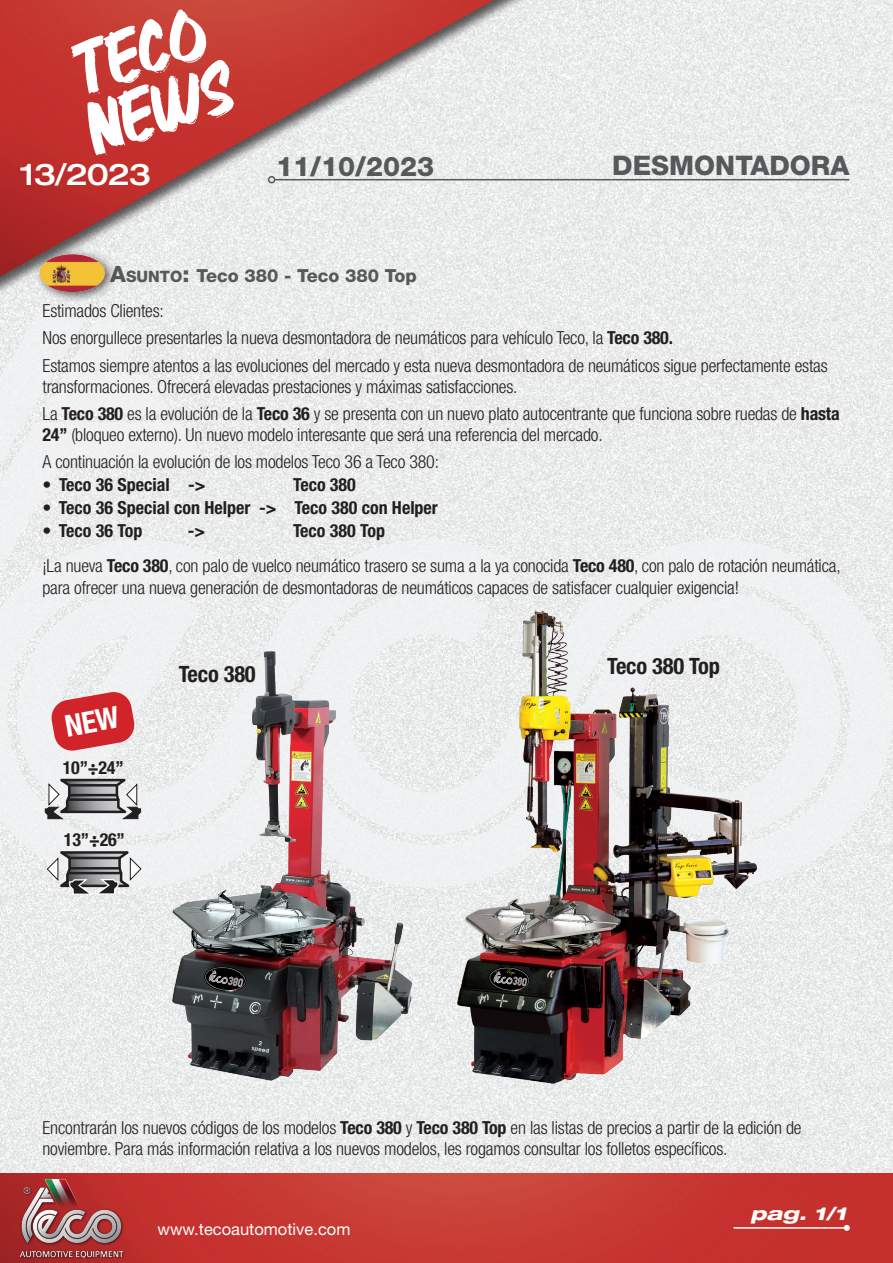
<style>
.page{position:relative;width:893px;height:1263px;background:#fff}
.page>*{position:absolute;margin:0;border:0;box-sizing:border-box;transform-origin:0 0}
.t1{font:500 expanded 30px "Helvetica Neue LT Std";letter-spacing:-.04em;color:#fff}
.t2{font:800 27px "Helvetica Neue LT Std";color:#57585a}
.t3{font:700 condensed 22.5px "Helvetica Neue LT Std";letter-spacing:-.01em;color:#231f20}
.t4{font:300 condensed 18px/27.5px "Helvetica Neue LT Std";letter-spacing:-.01em;color:#231f20}
.t5{font:700 condensed 18px "Helvetica Neue LT Std";color:#231f20}
.t6{font:800 18px/35.1px "Helvetica Neue LT Std";color:#57585a}
.t7{font:italic 800 expanded 18px "Helvetica Neue LT Std";color:#fff;scale:1.09 1}
.t8{font:16.5px "Helvetica Neue LT Std";color:#fff}
.s1{font-size:22.5px}
.s2{font-size:15.75px}
.s3{font-weight:300;font-stretch:condensed;color:#231f20}
.s4{font-weight:700}
</style>
<div class="page">
<img style="left:0;top:888px;width:893px;height:285px">
<img style="left:0;top:1173px;width:893px;height:90px">
<img style="left:18px;top:1176px;width:155px;height:83px">
<hr style="left:733px;top:1227px;width:114px;height:2px;background:#fff">
<svg style="left:844px;top:1225px;width:6px;height:6px"></svg>
<svg style="left:0;top:415px;width:893px;height:473px;fill:#eeeff0"></svg>
<div style="left:0;top:0;width:893px;height:415px;background:#231f20;opacity:.75"></div>
<img style="left:0;top:0;width:893px;height:401px">
<hr style="left:275px;top:179px;width:574px;height:1px;background:#57585a">
<div style="left:268px;top:176px;width:7px;height:7px;border:2px solid #57585a;border-radius:50%"></div>
<svg style="left:70px;top:9px;width:164px;height:146px"></svg>
<img style="left:167px;top:645px;width:260px;height:443px">
<img style="left:446px;top:584px;width:317px;height:504px">
<svg style="left:45px;top:778px;width:96px;height:41px"></svg>
<svg style="left:46px;top:850px;width:96px;height:45px"></svg>
<div style="left:34px;top:248px;width:83px;height:55px;background:#231f20;opacity:.75"></div>
<img style="left:39px;top:253px;width:67px;height:39px">
<svg style="left:50px;top:691px;width:86px;height:61px;background:#d8595e"></svg>
<h1 class="t1" style="left:20px;top:155px;width:132px">13/2023</h1>
<h2 class="t2" style="left:276px;top:150px;width:160px">11/10/2023</h2>
<h2 class="t2" style="left:612px;top:149px;width:239px">DESMONTADORA</h2>
<p class="t6" style="left:43px;top:258px;width:376px;text-indent:68px"><span class="s1">A</span><span class="s2">SUNTO</span><span class="s1">:</span> Teco 380 - Teco 380 Top<br><span class="s3">Estimados Clientes:</span></p>
<p class="t4" style="left:43px;top:324px;width:787px">Nos enorgullece presentarles la nueva desmontadora de neumáticos para vehículo Teco, la <span class="s4">Teco 380.<br></span>Estamos siempre atentos a las evoluciones del mercado y esta nueva desmontadora de neumáticos sigue perfectamente estas</p>
<p class="t4" style="left:43px;top:372px;width:799px">transformaciones. Ofrecerá elevadas prestaciones y máximas satisfacciones.<br>La <span class="s4">Teco 380</span> es la evolución de la <span class="s4">Teco 36</span> y se presenta con un nuevo plato autocentrante que funciona sobre ruedas de <span class="s4">hasta</span></p>
<p class="t4" style="left:43px;top:421px;width:562px"><span class="s4">24’’</span> (bloqueo externo). Un nuevo modelo interesante que será una referencia del mercado.<br>A continuación la evolución de los modelos Teco 36 a Teco 380:</p>
<p class="t5" style="left:43px;top:474px;width:164px">• Teco 36 Special -&gt;</p>
<p class="t5" style="left:293px;top:474px;width:64px">Teco 380</p>
<p class="t5" style="left:43px;top:497px;width:397px">• Teco 36 Special con Helper -&gt; Teco 380 con Helper</p>
<p class="t5" style="left:42px;top:520px;width:101px">• Teco 36 Top</p>
<p class="t5" style="left:188px;top:520px;width:19px">-&gt;</p>
<p class="t4" style="left:42px;top:513px;width:800px;line-height:35.5px;text-indent:251px"><span class="s4">Teco 380 Top<br></span>¡La nueva <span class="s4">Teco 380</span>, con palo de vuelco neumático trasero se suma a la ya conocida <span class="s4">Teco 480</span>, con palo de rotación neumática,</p>
<p class="t4" style="left:42px;top:573px;width:698px">para ofrecer una nueva generación de desmontadoras de neumáticos capaces de satisfacer cualquier exigencia!</p>
<p class="t5" style="left:63px;top:757px;width:62px">10”÷24”</p>
<p class="t5" style="left:64px;top:828px;width:62px">13”÷26”</p>
<p class="t3" style="left:179px;top:660px;width:78px">Teco 380</p>
<p class="t3" style="left:607px;top:652px;width:114px">Teco 380 Top</p>
<p class="t4" style="left:42px;top:1117px;width:760px;line-height:21px">Encontrarán los nuevos códigos de los modelos <span class="s4">Teco 380</span> y <span class="s4">Teco 380 Top</span> en las listas de precios a partir de la edición de noviembre. Para más información relativa a los nuevos modelos, les rogamos consultar los folletos específicos.</p>
<p class="t8" style="left:158px;top:1219px;width:194px">www.tecoautomotive.com</p>
<p class="t7" style="left:750px;top:1202px;width:90px">pag. 1/1</p>
</div>
